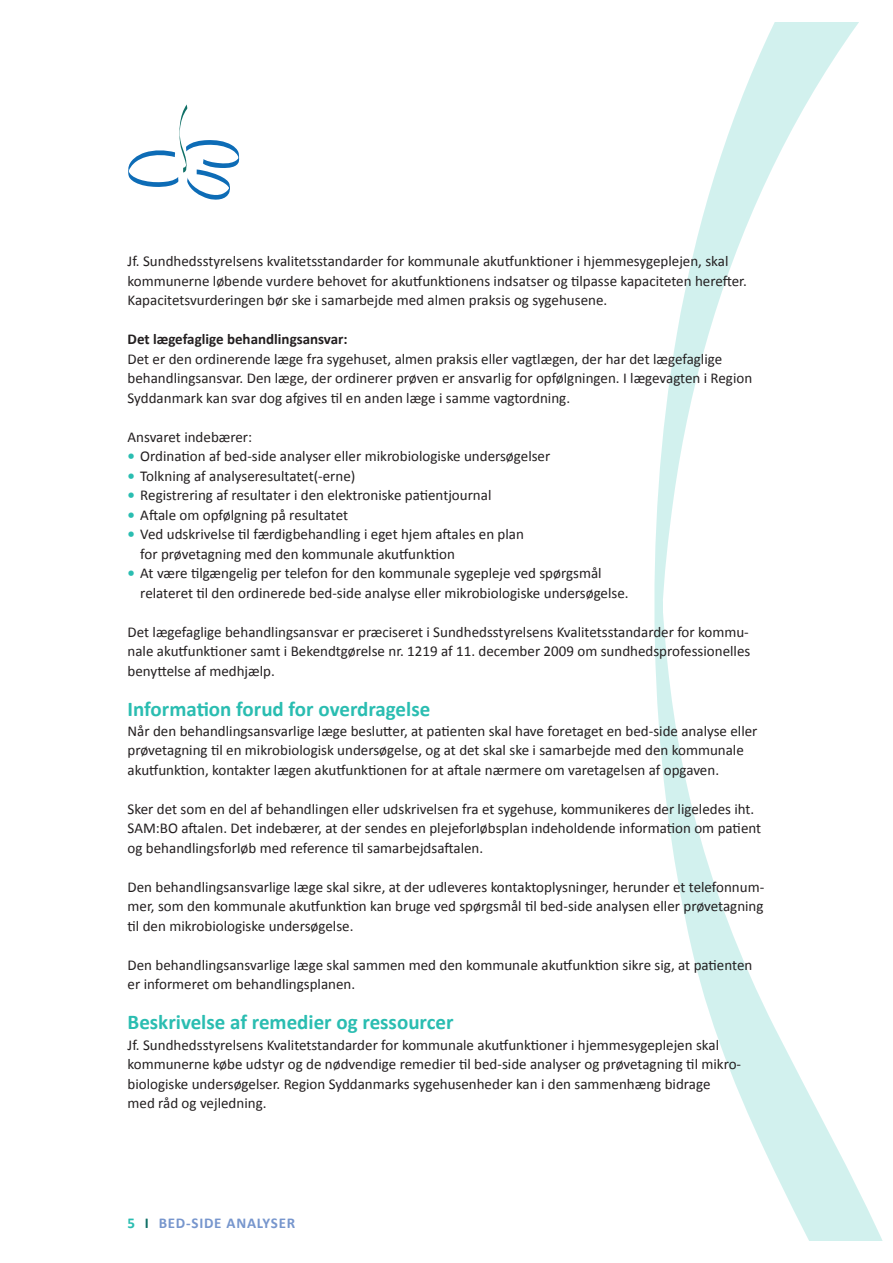
<style>
.page{position:relative;width:893px;height:1263px;background:#fff}
.page>*{position:absolute;margin:0;border:0;box-sizing:border-box;transform-origin:0 0}
.t1{font:700 21px "Calibri";color:#2abdb1}
.t2{font:15px/19.5px "Calibri";color:#231f20}
.t3{font:700 15px "Calibri";color:#231f20}
.t4{font:700 15px "Calibri";letter-spacing:.05em;color:#7796cd}
.s1{font-weight:700;color:#2abdb1}
.s2{color:#2abdb1}
.s3{color:#107067}
</style>
<div class="page">
<svg style="left:654px;top:22px;width:229px;height:1219px"></svg>
<svg style="left:128px;top:104px;width:111px;height:96px"></svg>
<p class="t2" style="left:128px;top:252px;width:621px">Jf. Sundhedsstyrelsens kvalitetsstandarder for kommunale akutfunktioner i hjemmesygeplejen, skal kommunerne løbende vurdere behovet for akutfunktionens indsatser og tilpasse kapaciteten herefter.<br>Kapacitetsvurderingen bør ske i samarbejde med almen praksis og sygehusene.</p>
<h2 class="t3" style="left:128px;top:330px;width:222px">Det lægefaglige behandlingsansvar:</h2>
<p class="t2" style="left:128px;top:349px;width:626px">Det er den ordinerende læge fra sygehuset, almen praksis eller vagtlægen, der har det lægefaglige behandlingsansvar. Den læge, der ordinerer prøven er ansvarlig for opfølgningen. I lægevagten i Region<br>Syddanmark kan svar dog afgives til en anden læge i samme vagtordning.</p>
<p class="t2" style="left:128px;top:427px;width:126px">Ansvaret indebærer:</p>
<p class="t2" style="left:128px;top:447px;width:424px"><span class="s1">•</span> Ordination af bed-side analyser eller mikrobiologiske undersøgelser</p>
<p class="t2" style="left:128px;top:466px;width:229px"><span class="s1">•</span> Tolkning af analyseresultatet(-erne)</p>
<p class="t2" style="left:128px;top:486px;width:365px"><span class="s1">•</span> Registrering af resultater i den elektroniske patientjournal</p>
<p class="t2" style="left:128px;top:505px;width:222px"><span class="s1">•</span> Aftale om opfølgning på resultatet</p>
<p class="t2" style="left:140px;top:525px;width:385px;text-indent:-13px"><span class="s1">•</span> Ved udskrivelse til færdigbehandling i eget hjem aftales en plan for prøvetagning med den kommunale akutfunktion</p>
<p class="t2" style="left:140px;top:564px;width:490px;text-indent:-13px"><span class="s1">•</span> At være tilgængelig per telefon for den kommunale sygepleje ved spørgsmål relateret til den ordinerede bed-side analyse eller mikrobiologiske undersøgelse.</p>
<p class="t2" style="left:128px;top:622px;width:624px;text-align:justify">Det lægefaglige behandlingsansvar er præciseret i Sundhedsstyrelsens Kvalitetsstandarder for kommu&shy;nale akutfunktioner samt i Bekendtgørelse nr. 1219 af 11. december 2009 om sundhedsprofessionelles benyttelse af medhjælp.</p>
<h3 class="t1" style="left:128px;top:695px;width:304px">Information forud for overdragelse</h3>
<p class="t2" style="left:128px;top:721px;width:631px">Når den behandlingsansvarlige læge beslutter, at patienten skal have foretaget en bed-side analyse eller prøvetagning til en mikrobiologisk undersøgelse, og at det skal ske i samarbejde med den kommunale akutfunktion, kontakter lægen akutfunktionen for at aftale nærmere om varetagelsen af opgaven.</p>
<p class="t2" style="left:128px;top:799px;width:635px">Sker det som en del af behandlingen eller udskrivelsen fra et sygehuse, kommunikeres der ligeledes iht.<br>SAM:BO aftalen. Det indebærer, at der sendes en plejeforløbsplan indeholdende information om patient og behandlingsforløb med reference til samarbejdsaftalen.</p>
<p class="t2" style="left:128px;top:877px;width:638px;text-align:justify">Den behandlingsansvarlige læge skal sikre, at der udleveres kontaktoplysninger, herunder et telefonnum&shy;mer, som den kommunale akutfunktion kan bruge ved spørgsmål til bed-side analysen eller prøvetagning til den mikrobiologiske undersøgelse.</p>
<p class="t2" style="left:128px;top:955px;width:626px">Den behandlingsansvarlige læge skal sammen med den kommunale akutfunktion sikre sig, at patienten er informeret om behandlingsplanen.</p>
<h3 class="t1" style="left:128px;top:1009px;width:327px">Beskrivelse af remedier og ressourcer</h3>
<p class="t2" style="left:128px;top:1035px;width:615px">Jf. Sundhedsstyrelsens Kvalitetstandarder for kommunale akutfunktioner i hjemmesygeplejen skal kommunerne købe udstyr og de nødvendige remedier til bed-side analyser og prøvetagning til mikro&shy;biologiske undersøgelser. Region Syddanmarks sygehusenheder kan i den sammenhæng bidrage med råd og vejledning.</p>
<p class="t4" style="left:128px;top:1213px;width:169px"><span class="s2">5</span> <span class="s3">I</span> BED-SIDE ANALYSER</p>
</div>
